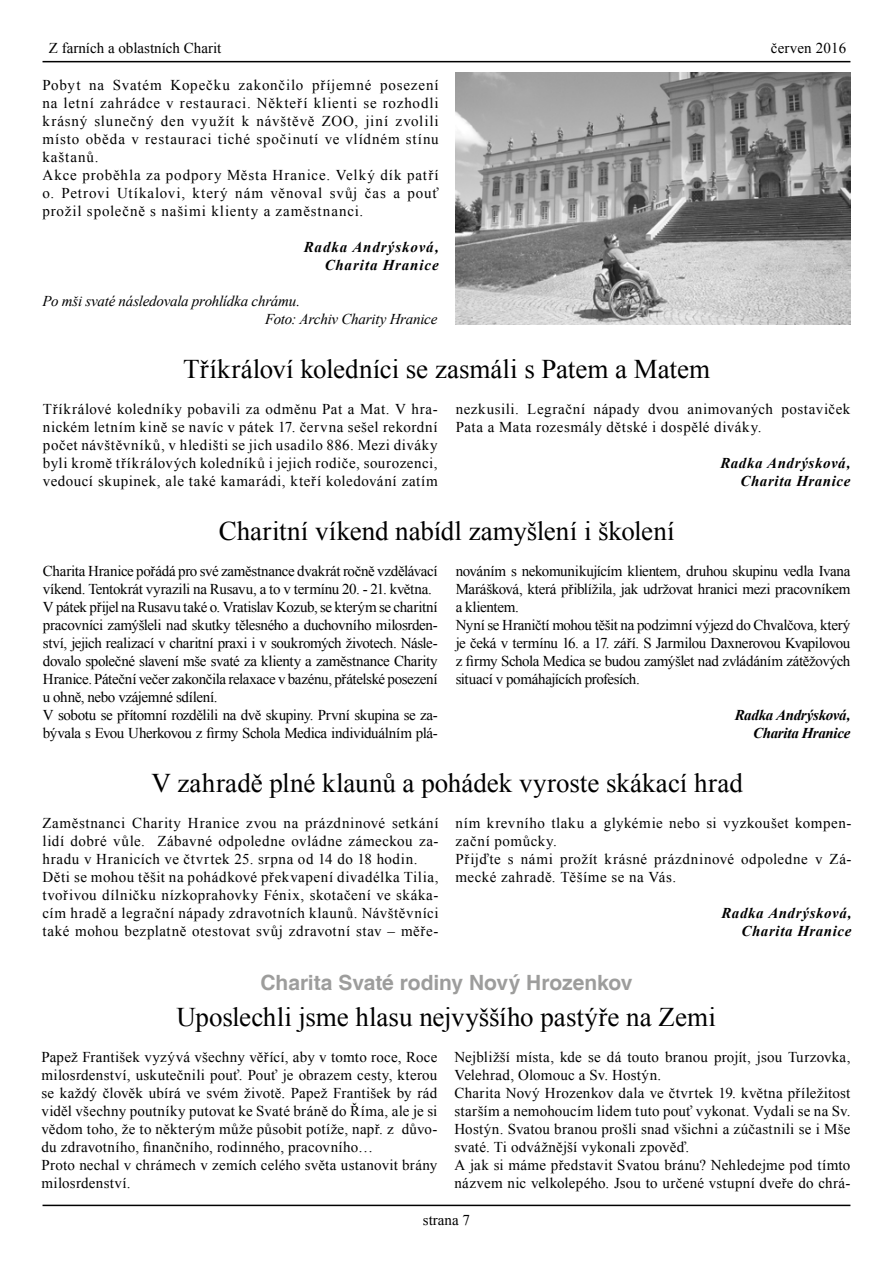
<style>
.page{position:relative;width:893px;height:1263px;background:#fff}
.page>*{position:absolute;margin:0;border:0;box-sizing:border-box;transform-origin:0 0}
.t1{font:27px "Times New Roman";color:#000}
.t2{font:700 21px "Helvetica";letter-spacing:-.005em;color:#9d9d9c}
.t3{font:15px/18px "Times New Roman";letter-spacing:.015em;color:#000}
.t4{font:15px/18px "Times New Roman";letter-spacing:-.025em;color:#000}
.t5{font:15px/18px "Times New Roman";letter-spacing:.035em;color:#000}
.t6{font:15px/18px "Times New Roman";letter-spacing:.06em;color:#000}
.t7{font:15px/18px "Times New Roman";letter-spacing:.04em;color:#000}
.t8{font:italic 15px/18px "Times New Roman";letter-spacing:-.015em;color:#000}
.t9{font:italic 700 15px/18px "Times New Roman";letter-spacing:.04em;color:#000;text-align:right}
.t10{font:italic 700 15px/18px "Times New Roman";letter-spacing:.06em;color:#000;text-align:right}
.t11{font:italic 700 15px/18px "Times New Roman";letter-spacing:-.02em;color:#000;text-align:right}
</style>
<div class="page">
<hr style="left:43px;top:1205px;width:807px;height:1px;background:#000">
<hr style="left:43px;top:61px;width:807px;height:1px;background:#000">
<img style="left:455px;top:72px;width:395px;height:252px">
<p class="t3" style="left:49px;top:38px;width:174px">Z farních a oblastních Charit</p>
<p class="t6" style="left:43px;top:76px;width:398px">Pobyt na Svatém Kopečku zakončilo příjemné posezení na letní zahrádce v restauraci. Někteří klienti se rozhodli krásný slunečný den využít k návštěvě ZOO, jiní zvolili místo oběda v restauraci tiché spočinutí ve vlídném stínu kaštanů.<br>Akce proběhla za podpory Města Hranice. Velký dík patří o. Petrovi Utíkalovi, který nám věnoval svůj čas a pouť prožil společně s našimi klienty a zaměstnanci.</p>
<p class="t10" style="left:304px;top:238px;width:136px">Radka Andrýsková,<br>Charita Hranice</p>
<p class="t8" style="left:265px;top:292px;width:174px;text-indent:-223px">Po mši svaté následovala prohlídka chrámu.<br>Foto: Archiv Charity Hranice</p>
<p class="t3" style="left:771px;top:38px;width:77px">červen 2016</p>
<h1 class="t1" style="left:183px;top:350px;width:528px">Tříkráloví koledníci se zasmáli s Patem a Matem</h1>
<p class="t3" style="left:43px;top:400px;width:396px;text-align:justify">Tříkrálové koledníky pobavili za odměnu Pat a Mat. V hra&shy;nickém letním kině se navíc v pátek 17. června sešel rekordní počet návštěvníků, v hledišti se jich usadilo 886. Mezi diváky byli kromě tříkrálových koledníků i jejich rodiče, sourozenci, vedoucí skupinek, ale také kamarádi, kteří koledování zatím</p>
<p class="t5" style="left:456px;top:400px;width:396px">nezkusili. Legrační nápady dvou animovaných postaviček<br>Pata a Mata rozesmály dětské i dospělé diváky.</p>
<p class="t9" style="left:720px;top:454px;width:132px">Radka Andrýsková,<br>Charita Hranice</p>
<h1 class="t1" style="left:219px;top:512px;width:457px">Charitní víkend nabídl zamyšlení i školení</h1>
<p class="t4" style="left:43px;top:562px;width:396px">Charita Hranice pořádá pro své zaměstnance dvakrát ročně vzdělávací víkend. Tentokrát vyrazili na Rusavu, a to v termínu 20. - 21. května.<br>V pátek přijel na Rusavu také o. Vratislav Kozub, se kterým se charitní pracovníci zamýšleli nad skutky tělesného a duchovního milosrden&shy;ství, jejich realizací v charitní praxi i v soukromých životech. Násle&shy;dovalo společné slavení mše svaté za klienty a zaměstnance Charity Hranice. Páteční večer zakončila relaxace v bazénu, přátelské posezení u ohně, nebo vzájemné sdílení.<br>V sobotu se přítomní rozdělili na dvě skupiny. První skupina se za&shy;bývala s Evou Uherkovou z firmy Schola Medica individuálním plá-</p>
<p class="t4" style="left:456px;top:562px;width:396px">nováním s nekomunikujícím klientem, druhou skupinu vedla Ivana Marášková, která přiblížila, jak udržovat hranici mezi pracovníkem a klientem.<br>Nyní se Hraničtí mohou těšit na podzimní výjezd do Chvalčova, který je čeká v termínu 16. a 17. září. S Jarmilou Daxnerovou Kvapilovou z firmy Schola Medica se budou zamýšlet nad zvládáním zátěžových situací v pomáhajících profesích.</p>
<p class="t11" style="left:735px;top:706px;width:117px">Radka Andrýsková,<br>Charita Hranice</p>
<h1 class="t1" style="left:151px;top:764px;width:593px">V zahradě plné klaunů a pohádek vyroste skákací hrad</h1>
<p class="t5" style="left:43px;top:814px;width:397px">Zaměstnanci Charity Hranice zvou na prázdninové setkání lidí dobré vůle. Zábavné odpoledne ovládne zámeckou za&shy;hradu v Hranicích ve čtvrtek 25. srpna od 14 do 18 hodin.<br>Děti se mohou těšit na pohádkové překvapení divadélka Tilia, tvořivou dílničku nízkoprahovky Fénix, skotačení ve skáka&shy;cím hradě a legrační nápady zdravotních klaunů. Návštěvníci také mohou bezplatně otestovat svůj zdravotní stav – měře-</p>
<p class="t7" style="left:455px;top:814px;width:397px">ním krevního tlaku a glykémie nebo si vyzkoušet kompen&shy;zační pomůcky.<br>Přijďte s námi prožít krásné prázdninové odpoledne v Zá&shy;mecké zahradě. Těšíme se na Vás.</p>
<p class="t9" style="left:721px;top:904px;width:132px">Radka Andrýsková,<br>Charita Hranice</p>
<h2 class="t2" style="left:260px;top:970px;width:374px">Charita Svaté rodiny Nový Hrozenkov</h2>
<h1 class="t1" style="left:177px;top:998px;width:541px">Uposlechli jsme hlasu nejvyššího pastýře na Zemi</h1>
<p class="t3" style="left:41px;top:1048px;width:397px">Papež František vyzývá všechny věřící, aby v tomto roce, Roce milosrdenství, uskutečnili pouť. Pouť je obrazem cesty, kterou se každý člověk ubírá ve svém životě. Papež František by rád viděl všechny poutníky putovat ke Svaté bráně do Říma, ale je si vědom toho, že to některým může působit potíže, např. z důvo&shy;du zdravotního, finančního, rodinného, pracovního…<br>Proto nechal v chrámech v zemích celého světa ustanovit brány milosrdenství.</p>
<p class="t3" style="left:454px;top:1048px;width:397px">Nejbližší místa, kde se dá touto branou projít, jsou Turzovka, Velehrad, Olomouc a Sv. Hostýn.<br>Charita Nový Hrozenkov dala ve čtvrtek 19. května příležitost starším a nemohoucím lidem tuto pouť vykonat. Vydali se na Sv.<br>Hostýn. Svatou branou prošli snad všichni a zúčastnili se i Mše svaté. Ti odvážnější vykonali zpověď.<br>A jak si máme představit Svatou bránu? Nehledejme pod tímto názvem nic velkolepého. Jsou to určené vstupní dveře do chrá-</p>
<p class="t3" style="left:423px;top:1210px;width:49px">strana 7</p>
</div>
